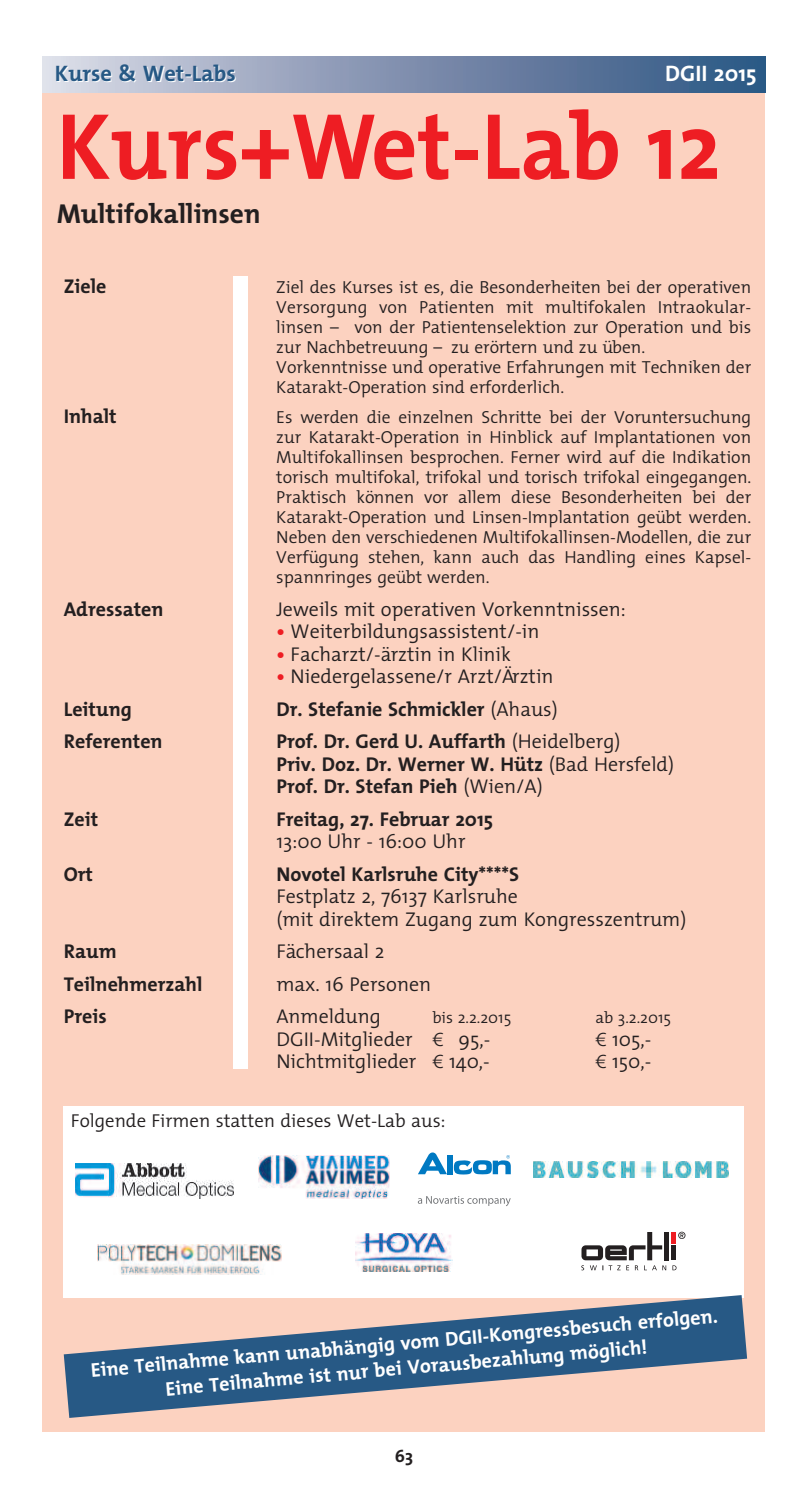
<style>
.page{position:relative;width:808px;height:1489px;background:#fff}
.page>*{position:absolute;margin:0;border:0;box-sizing:border-box;transform-origin:0 0}
.t1{font:700 95px "The Mix";color:#ee1d23;scale:.95 1}
.t2{font:700 27.5px "The Mix";color:#231f20}
.t3{font:700 22.5px "The Mix";color:#275985}
.t4{font:700 22.5px "The Mix";color:#fff}
.t5{font:300 20px/22.5px "The Mix";color:#231f20}
.t6{font:700 20px/22.5px "The Mix";color:#231f20}
.t7{font:700 20px/25px "The Mix";color:#fff;text-align:center}
.t8{font:300 18.75px "The Mix";color:#231f20}
.t9{font:300 17.5px/20px "The Mix";color:#231f20}
.t10{font:700 17.5px "The Mix";color:#231f20}
.t11{font:300 16.25px "The Mix";color:#231f20}
.s1{font-weight:700;color:#ee1d23}
.s2{font-weight:300}
.s3{font-family:"Linotype Euro Font Ato F";font-weight:400;font-size:18.75px}
</style>
<div class="page">
<div style="left:43px;top:57px;width:722px;height:1374px;background:#fcd2c0"></div>
<div style="left:43px;top:57px;width:722px;height:35px;background:linear-gradient(to right,#dad7e4,#2a507f)"></div>
<div style="left:234px;top:276px;width:14px;height:792px;background:#fff"></div>
<div style="left:64px;top:1106px;width:680px;height:191px;background:#fff"></div>
<img style="left:75px;top:1163px;width:159px;height:34px">
<img style="left:98px;top:1244px;width:184px;height:30px">
<img style="left:258px;top:1155px;width:131px;height:43px">
<img style="left:533px;top:1161px;width:196px;height:16px">
<svg style="left:672px;top:1265px;width:4px;height:5px"></svg>
<div style="left:671px;top:1245px;width:5px;height:15px;background:#231f20"></div>
<div style="left:664px;top:1231px;width:5px;height:29px;background:#231f20"></div>
<div style="left:671px;top:1231px;width:5px;height:12px;background:#ee1d23"></div>
<svg style="left:581px;top:1231px;width:85px;height:39px"></svg>
<svg style="left:678px;top:1231px;width:7px;height:7px"></svg>
<img style="left:355px;top:1233px;width:98px;height:37px">
<svg style="left:418px;top:1196px;width:93px;height:10px"></svg>
<svg style="left:418px;top:1152px;width:29px;height:22px"></svg>
<div style="left:447px;top:1154px;width:6px;height:20px;background:#0079c2"></div>
<svg style="left:454px;top:1155px;width:57px;height:19px"></svg>
<svg style="left:64px;top:1295px;width:683px;height:122px;fill:#275985"></svg>
<p class="t3" style="left:55px;top:55px;width:183px">Kurse &amp; Wet-Labs</p>
<p class="t4" style="left:665px;top:55px;width:93px">DGII 2015</p>
<h1 class="t1" style="left:57px;top:67px;width:700px">Kurs+Wet-Lab 12</h1>
<h2 class="t2" style="left:57px;top:191px;width:205px">Multifokallinsen</h2>
<p class="t6" style="left:64px;top:274px;width:44px">Ziele</p>
<p class="t9" style="left:276px;top:279px;width:476px">Ziel des Kurses ist es, die Besonderheiten bei der operativen Versorgung von Patienten mit multifokalen Intraokular&shy;linsen – von der Patientenselektion zur Operation und bis zur Nachbetreuung – zu erörtern und zu üben.<br>Vorkenntnisse und operative Erfahrungen mit Techniken der Katarakt-Operation sind erforderlich.</p>
<p class="t6" style="left:64px;top:404px;width:54px">Inhalt</p>
<p class="t9" style="left:276px;top:409px;width:476px;text-align:justify">Es werden die einzelnen Schritte bei der Voruntersuchung zur Katarakt-Operation in Hinblick auf Implantationen von Multifokallinsen besprochen. Ferner wird auf die Indikation torisch multifokal, trifokal und torisch trifokal eingegangen.<br>Praktisch können vor allem diese Besonderheiten bei der Katarakt-Operation und Linsen-Implantation geübt werden.<br>Neben den verschiedenen Multifokallinsen-Modellen, die zur Verfügung stehen, kann auch das Handling eines Kapsel&shy;spannringes geübt werden.</p>
<p class="t6" style="left:64px;top:597px;width:101px">Adressaten</p>
<p class="t5" style="left:276px;top:600px;width:351px">Jeweils mit operativen Vorkenntnissen:</p>
<p class="t5" style="left:276px;top:622px;width:265px"><span class="s1">•</span> Weiterbildungsassistent/-in</p>
<p class="t5" style="left:276px;top:645px;width:236px"><span class="s1">•</span> Facharzt/-ärztin in Klinik</p>
<p class="t5" style="left:276px;top:667px;width:279px"><span class="s1">•</span> Niedergelassene/r Arzt/Ärztin</p>
<p class="t6" style="left:64px;top:697px;width:70px">Leitung</p>
<p class="t6" style="left:276px;top:697px;width:283px">Dr. Stefanie Schmickler <span class="s2">(Ahaus)</span></p>
<p class="t6" style="left:64px;top:729px;width:100px">Referenten</p>
<p class="t6" style="left:276px;top:729px;width:399px">Prof. Dr. Gerd U. Auffarth <span class="s2">(Heidelberg)<br></span>Priv. Doz. Dr. Werner W. Hütz <span class="s2">(Bad Hersfeld)<br></span>Prof. Dr. Stefan Pieh <span class="s2">(Wien/A)</span></p>
<p class="t6" style="left:64px;top:807px;width:36px">Zeit</p>
<p class="t6" style="left:276px;top:807px;width:218px">Freitag, 27. Februar 2015</p>
<p class="t5" style="left:276px;top:832px;width:191px">13:00 Uhr - 16:00 Uhr</p>
<p class="t6" style="left:64px;top:862px;width:31px">Ort</p>
<p class="t6" style="left:276px;top:862px;width:244px">Novotel Karlsruhe City****S</p>
<p class="t5" style="left:276px;top:887px;width:412px">Festplatz 2, 76137 Karlsruhe<br>(mit direktem Zugang zum Kongresszentrum)</p>
<p class="t6" style="left:64px;top:939px;width:54px">Raum</p>
<p class="t5" style="left:276px;top:942px;width:110px">Fächersaal 2</p>
<p class="t6" style="left:64px;top:972px;width:140px">Teilnehmerzahl</p>
<p class="t5" style="left:276px;top:975px;width:156px">max. 16 Personen</p>
<p class="t6" style="left:64px;top:1004px;width:44px">Preis</p>
<p class="t5" style="left:276px;top:1007px;width:106px">Anmeldung</p>
<p class="t11" style="left:432px;top:1012px;width:80px">bis 2.2.2015</p>
<p class="t11" style="left:595px;top:1012px;width:77px">ab 3.2.2015</p>
<p class="t5" style="left:276px;top:1030px;width:215px">DGII-Mitglieder <span class="s3">1</span> 95,-</p>
<p class="t5" style="left:595px;top:1030px;width:58px"><span class="s3">1</span> 105,-</p>
<p class="t5" style="left:276px;top:1052px;width:215px">Nichtmitglieder <span class="s3">1</span> 140,-</p>
<p class="t5" style="left:595px;top:1052px;width:58px"><span class="s3">1</span> 150,-</p>
<p class="t8" style="left:71px;top:1114px;width:376px">Folgende Firmen statten dieses Wet-Lab aus:</p>
<p class="t7" style="left:90px;top:1357px;width:631px;rotate:-5deg">Eine Teilnahme kann unabhängig vom DGII-Kongressbesuch erfolgen.<br>Eine Teilnahme ist nur bei Vorausbezahlung möglich!</p>
<p class="t10" style="left:395px;top:1441px;width:20px">63</p>
</div>
